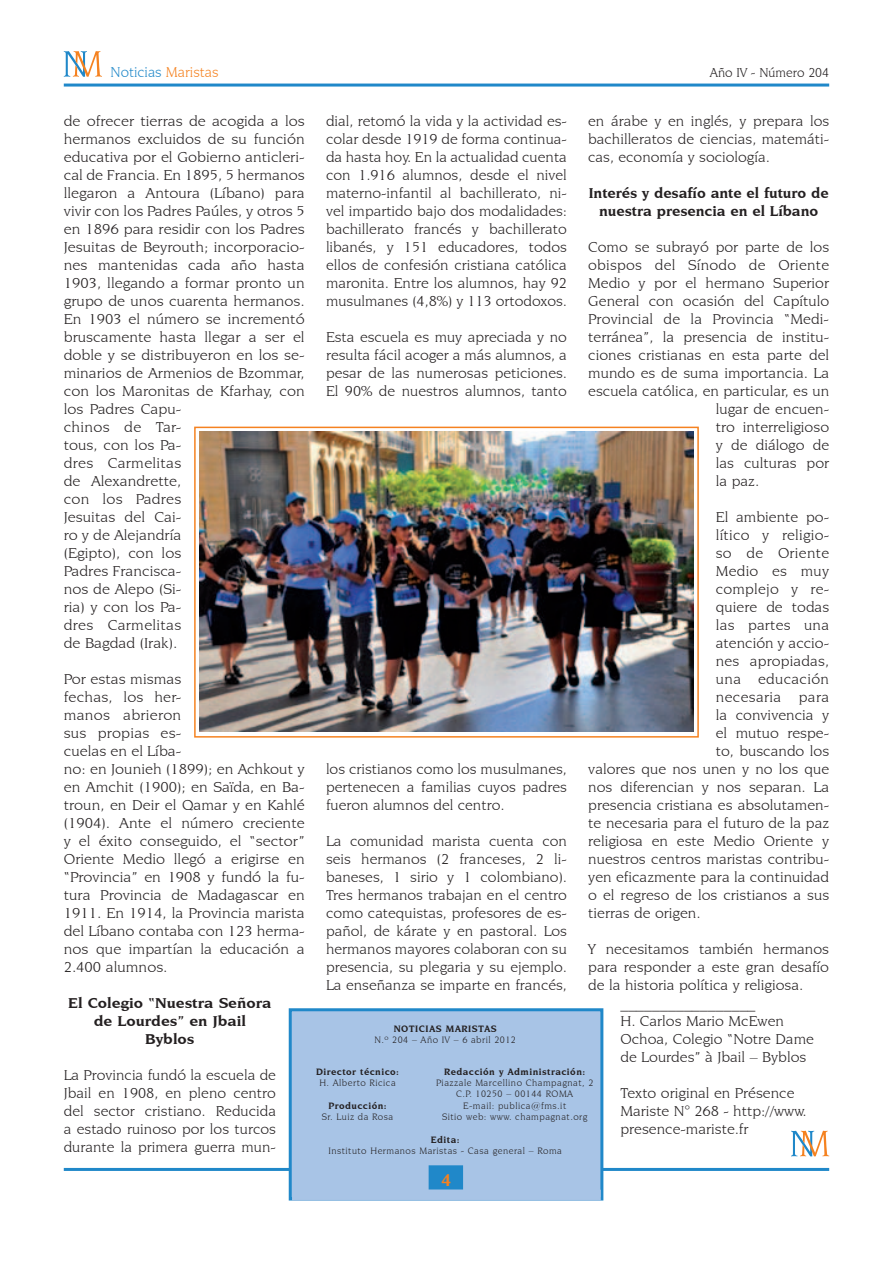
<style>
.page{position:relative;width:893px;height:1263px;background:#fff}
.page>*{position:absolute;margin:0;border:0;box-sizing:border-box;transform-origin:0 0}
.t1{font:700 18px "Novarese IT Cby BT";color:#f58220}
.t2{font:15px/18px "Novarese IT Cby BT";color:#231f20;scale:1.08 1}
.t3{font:15px/18px "Novarese IT Cby BT";color:#231f20;text-align:justify;scale:1.05 1}
.t4{font:15px/18px "Novarese IT Cby BT";color:#231f20;scale:1.06 1}
.t5{font:700 15px/18px "Novarese IT Cby BT";color:#231f20;text-align:center}
.t6{font:700 15px/18px "Novarese IT Cby BT";color:#231f20;text-align:center;scale:1.08 1}
.t7{font:15px "Novarese IT Cby BT";letter-spacing:.02em;color:#231f20;scale:1.06 1}
.t8{font:15px "Novarese IT Cby BT";color:#2088c9}
.t9{font:13.5px "Novarese IT Cby BT";color:#231f20}
.t10{font:9.75px/11.2px "Novarese IT Cby BT";letter-spacing:.05em;color:#231f20;text-align:center}
.t11{font:700 9.75px "Novarese IT Cby BT";letter-spacing:.05em;color:#231f20}
.s1{color:#f58220}
</style>
<div class="page">
<hr style="left:64px;top:84px;width:765px;height:3px;background:#2088c9">
<svg style="left:64px;top:51px;width:38px;height:26px"></svg>
<svg style="left:791px;top:1131px;width:38px;height:25px"></svg>
<hr style="left:64px;top:1168px;width:765px;height:3px;background:#2088c9">
<div style="left:289px;top:1008px;width:314px;height:192px;background:#a8c4e6;border:3px solid #2088c9"></div>
<div style="left:429px;top:1165px;width:34px;height:25px;background:#2088c9;border:3px solid #2088c9"></div>
<div style="left:292px;top:1190px;width:309px;height:10px;background:#a8c4e6"></div>
<img style="left:200px;top:432px;width:494px;height:300px">
<div style="left:194px;top:427px;width:505px;height:311px;border:2px solid #f58220"></div>
<p class="t8" style="left:111px;top:63px;width:110px">Noticias <span class="s1">Maristas</span></p>
<p class="t9" style="left:710px;top:64px;width:121px">Año IV - Número 204</p>
<p class="t2" style="left:64px;top:112px;width:225px">de ofrecer tierras de acogida a los hermanos excluidos de su función educativa por el Gobierno anticleri&shy;cal de Francia. En 1895, 5 hermanos llegaron a Antoura (Líbano) para vivir con los Padres Paúles, y otros 5 en 1896 para residir con los Padres<br>Jesuitas de Beyrouth; incorporacio&shy;nes mantenidas cada año hasta<br>1903, llegando a formar pronto un grupo de unos cuarenta hermanos.<br>En 1903 el número se incrementó bruscamente hasta llegar a ser el doble y se distribuyeron en los se&shy;minarios de Armenios de Bzommar, con los Maronitas de Kfarhay, con los Padres Capu-<br>chinos de Tar-<br>tous, con los Pa-<br>dres Carmelitas<br>de Alexandrette,<br>con los Padres<br>Jesuitas del Cai-<br>ro y de Alejandría<br>(Egipto), con los<br>Padres Francisca-<br>nos de Alepo (Si-<br>ria) y con los Pa-<br>dres Carmelitas<br>de Bagdad (Irak).</p>
<p class="t2" style="left:64px;top:670px;width:225px">Por estas mismas<br>fechas, los her-<br>manos abrieron<br>sus propias es-<br>cuelas en el Líba-<br>no: en Jounieh (1899); en Achkout y en Amchit (1900); en Saïda, en Ba&shy;troun, en Deir el Qamar y en Kahlé (1904). Ante el número creciente y el éxito conseguido, el “sector”<br>Oriente Medio llegó a erigirse en “Provincia” en 1908 y fundó la fu&shy;tura Provincia de Madagascar en<br>1911. En 1914, la Provincia marista del Líbano contaba con 123 herma&shy;nos que impartían la educación a<br>2.400 alumnos.</p>
<p class="t6" style="left:68px;top:994px;width:190px">El Colegio “Nuestra Señora de Lourdes” en Jbail<br>Byblos</p>
<p class="t3" style="left:64px;top:1066px;width:204px">La Provincia fundó la escuela de Jbail en 1908, en pleno centro del sector cristiano. Reducida a estado ruinoso por los turcos durante la primera guerra mun-</p>
<p class="t3" style="left:326px;top:112px;width:231px">dial, retomó la vida y la actividad es&shy;colar desde 1919 de forma continua&shy;da hasta hoy. En la actualidad cuenta con 1.916 alumnos, desde el nivel materno-infantil al bachillerato, ni&shy;vel impartido bajo dos modalidades: bachillerato francés y bachillerato libanés, y 151 educadores, todos ellos de confesión cristiana católica maronita. Entre los alumnos, hay 92 musulmanes (4,8%) y 113 ortodoxos.</p>
<p class="t3" style="left:326px;top:328px;width:231px">Esta escuela es muy apreciada y no resulta fácil acoger a más alumnos, a pesar de las numerosas peticiones.<br>El 90% de nuestros alumnos, tanto</p>
<p class="t3" style="left:588px;top:112px;width:231px">en árabe y en inglés, y prepara los bachilleratos de ciencias, matemáti&shy;cas, economía y sociología.</p>
<p class="t5" style="left:589px;top:184px;width:242px">Interés y desafío ante el futuro de nuestra presencia en el Líbano</p>
<p class="t4" style="left:588px;top:238px;width:229px">Como se subrayó por parte de los</p>
<p class="t4" style="left:588px;top:256px;width:229px">obispos del Sínodo de Oriente</p>
<p class="t4" style="left:588px;top:274px;width:229px">Medio y por el hermano Superior</p>
<p class="t4" style="left:588px;top:292px;width:229px">General con ocasión del Capítulo</p>
<p class="t4" style="left:588px;top:310px;width:229px">Provincial de la Provincia “Medi-</p>
<p class="t4" style="left:588px;top:328px;width:229px">terránea”, la presencia de institu-</p>
<p class="t4" style="left:588px;top:346px;width:229px">ciones cristianas en esta parte del</p>
<p class="t4" style="left:588px;top:364px;width:229px">mundo es de suma importancia. La</p>
<p class="t4" style="left:588px;top:382px;width:229px">escuela católica, en particular, es un</p>
<p class="t4" style="left:716px;top:400px;width:108px">lugar de encuen-</p>
<p class="t4" style="left:716px;top:418px;width:108px">tro interreligioso</p>
<p class="t4" style="left:716px;top:436px;width:108px">y de diálogo de</p>
<p class="t4" style="left:716px;top:454px;width:108px">las culturas por</p>
<p class="t4" style="left:716px;top:472px;width:42px">la paz.</p>
<p class="t4" style="left:716px;top:508px;width:108px">El ambiente po-</p>
<p class="t4" style="left:716px;top:526px;width:108px">lítico y religio-</p>
<p class="t4" style="left:716px;top:544px;width:108px">so de Oriente</p>
<p class="t4" style="left:716px;top:562px;width:108px">Medio es muy</p>
<p class="t4" style="left:716px;top:580px;width:108px">complejo y re-</p>
<p class="t4" style="left:716px;top:598px;width:108px">quiere de todas</p>
<p class="t4" style="left:716px;top:616px;width:108px">las partes una</p>
<p class="t4" style="left:716px;top:634px;width:108px">atención y accio-</p>
<p class="t4" style="left:716px;top:652px;width:108px">nes apropiadas,</p>
<p class="t7" style="left:716px;top:670px;width:108px">una educación</p>
<p class="t7" style="left:716px;top:688px;width:108px">necesaria para</p>
<p class="t4" style="left:716px;top:706px;width:108px">la convivencia y</p>
<p class="t4" style="left:716px;top:724px;width:108px">el mutuo respe-</p>
<p class="t4" style="left:716px;top:742px;width:108px">to, buscando los</p>
<p class="t4" style="left:588px;top:760px;width:229px">valores que nos unen y no los que</p>
<p class="t4" style="left:588px;top:778px;width:229px">nos diferencian y nos separan. La</p>
<p class="t4" style="left:588px;top:796px;width:229px">presencia cristiana es absolutamen-</p>
<p class="t4" style="left:588px;top:814px;width:229px">te necesaria para el futuro de la paz</p>
<p class="t4" style="left:588px;top:832px;width:229px">religiosa en este Medio Oriente y</p>
<p class="t4" style="left:588px;top:850px;width:229px">nuestros centros maristas contribu-</p>
<p class="t4" style="left:588px;top:868px;width:229px">yen eficazmente para la continuidad</p>
<p class="t4" style="left:588px;top:886px;width:229px">o el regreso de los cristianos a sus</p>
<p class="t4" style="left:588px;top:904px;width:107px">tierras de origen.</p>
<p class="t4" style="left:588px;top:940px;width:229px">Y necesitamos también hermanos</p>
<p class="t4" style="left:588px;top:958px;width:229px">para responder a este gran desafío</p>
<p class="t4" style="left:588px;top:976px;width:204px">de la historia política y religiosa.</p>
<p class="t4" style="left:620px;top:994px;width:129px">_________________</p>
<p class="t4" style="left:620px;top:1012px;width:156px">H. Carlos Mario McEwen</p>
<p class="t4" style="left:620px;top:1030px;width:184px">Ochoa, Colegio “Notre Dame</p>
<p class="t4" style="left:620px;top:1048px;width:177px">de Lourdes” à Jbail – Byblos</p>
<p class="t4" style="left:620px;top:1084px;width:177px">Texto original en Présence<br>Mariste N° 268 - http://www. presence-mariste.fr</p>
<p class="t3" style="left:326px;top:760px;width:231px">los cristianos como los musulmanes, pertenecen a familias cuyos padres fueron alumnos del centro.</p>
<p class="t3" style="left:326px;top:832px;width:231px">La comunidad marista cuenta con seis hermanos (2 franceses, 2 li&shy;baneses, 1 sirio y 1 colombiano).<br>Tres hermanos trabajan en el centro como catequistas, profesores de es&shy;pañol, de kárate y en pastoral. Los hermanos mayores colaboran con su presencia, su plegaria y su ejemplo.<br>La enseñanza se imparte en francés,</p>
<p class="t11" style="left:394px;top:1023px;width:104px">noticiaS MARISTAS</p>
<p class="t10" style="left:374px;top:1034px;width:143px">N.º 204 – Año IV – 6 abril 2012</p>
<p class="t11" style="left:316px;top:1066px;width:85px">Director técnico:</p>
<p class="t10" style="left:319px;top:1077px;width:78px">H. Alberto Ricica</p>
<p class="t11" style="left:328px;top:1099px;width:60px">Producción:</p>
<p class="t10" style="left:322px;top:1111px;width:73px">Sr. Luiz da Rosa</p>
<p class="t11" style="left:444px;top:1066px;width:143px">Redacción y Administración:</p>
<p class="t10" style="left:436px;top:1077px;width:159px">Piazzale Marcellino Champagnat, 2<br>C.P. 10250 – 00144 ROMA<br>E-mail: publica@fms.it<br>Sitio web: www. champagnat.org</p>
<p class="t11" style="left:431px;top:1133px;width:30px">Edita:</p>
<p class="t10" style="left:328px;top:1145px;width:235px">Instituto Hermanos Maristas - Casa general – Roma</p>
<p class="t1" style="left:441px;top:1169px;width:12px">4</p>
</div>
